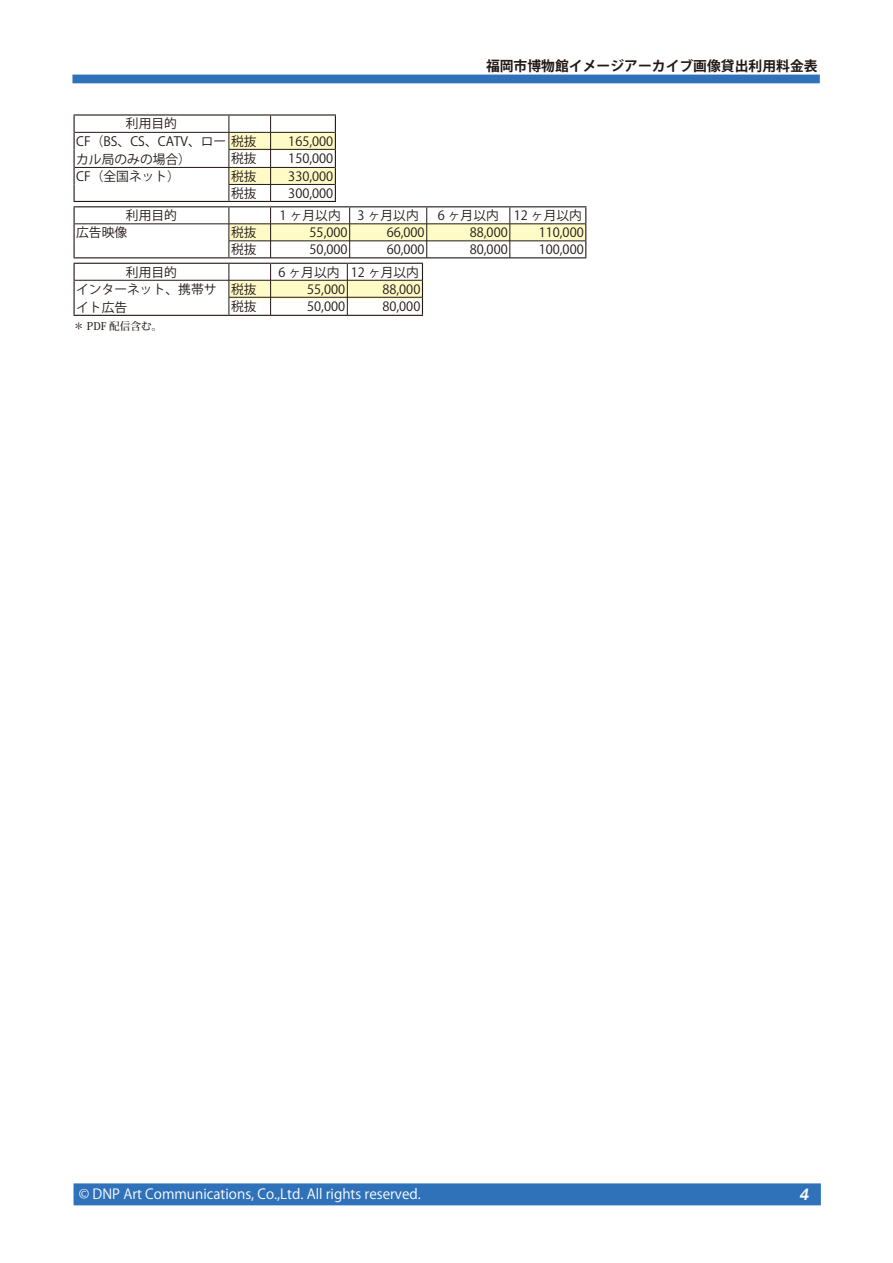
<style>
.page{position:relative;width:893px;height:1263px;background:#fff}
.page>*{position:absolute;margin:0;border:0;box-sizing:border-box;transform-origin:0 0}
.t1{font:italic 500 16.95px "Franklin Gothic";color:#fff}
.t2{font:13.8px "Koz Go Pr 6 N";color:#fff}
.t3{font:700 13.8px "Koz Go Pro";color:#221815}
.t4{font:12.75px/17.7px "Koz Go Pro";color:#221815}
.t5{font:500 10.65px "Koz Min Pr 6 N";color:#221815}
</style>
<div class="page">
<div style="left:74px;top:1183px;width:747px;height:22px;background:#3072ba;border:2px solid #3072ba"></div>
<hr style="left:74px;top:114px;width:155px;height:2px;background:#221815">
<hr style="left:229px;top:114px;width:42px;height:2px;background:#221815">
<hr style="left:271px;top:114px;width:65px;height:2px;background:#221815">
<hr style="left:75px;top:132px;width:154px;height:1px;background:#221815">
<svg style="left:74px;top:116px;width:1px;height:85px"></svg>
<hr style="left:75px;top:167px;width:154px;height:1px;background:#221815">
<hr style="left:74px;top:201px;width:155px;height:1px;background:#221815">
<hr style="left:229px;top:201px;width:42px;height:1px;background:#221815">
<hr style="left:271px;top:201px;width:65px;height:1px;background:#221815">
<svg style="left:229px;top:116px;width:107px;height:85px"></svg>
<div style="left:229px;top:224px;width:357px;height:17px;background:#fffbc7"></div>
<hr style="left:74px;top:206px;width:155px;height:1px;background:#221815">
<hr style="left:229px;top:206px;width:42px;height:1px;background:#221815">
<svg style="left:270px;top:207px;width:1px;height:17px"></svg>
<hr style="left:271px;top:206px;width:79px;height:1px;background:#221815">
<svg style="left:349px;top:207px;width:1px;height:17px"></svg>
<hr style="left:350px;top:206px;width:77px;height:1px;background:#221815">
<svg style="left:426px;top:207px;width:1px;height:17px"></svg>
<hr style="left:427px;top:206px;width:83px;height:1px;background:#221815">
<svg style="left:510px;top:207px;width:1px;height:17px"></svg>
<hr style="left:510px;top:206px;width:76px;height:1px;background:#221815">
<svg style="left:74px;top:207px;width:1px;height:50px"></svg>
<hr style="left:75px;top:224px;width:154px;height:1px;background:#221815">
<hr style="left:229px;top:224px;width:42px;height:1px;background:#221815">
<hr style="left:270px;top:224px;width:1px;height:34px;background:#221815">
<hr style="left:271px;top:224px;width:79px;height:1px;background:#221815">
<hr style="left:349px;top:224px;width:1px;height:34px;background:#221815">
<hr style="left:350px;top:224px;width:77px;height:1px;background:#221815">
<hr style="left:426px;top:224px;width:1px;height:34px;background:#221815">
<hr style="left:427px;top:224px;width:83px;height:1px;background:#221815">
<hr style="left:510px;top:224px;width:1px;height:34px;background:#221815">
<hr style="left:510px;top:224px;width:75px;height:1px;background:#221815">
<hr style="left:74px;top:257px;width:155px;height:1px;background:#221815">
<svg style="left:229px;top:207px;width:1px;height:50px"></svg>
<hr style="left:229px;top:241px;width:42px;height:1px;background:#221815">
<hr style="left:229px;top:257px;width:42px;height:1px;background:#221815">
<hr style="left:271px;top:257px;width:79px;height:1px;background:#221815">
<hr style="left:350px;top:257px;width:77px;height:1px;background:#221815">
<hr style="left:427px;top:257px;width:83px;height:1px;background:#221815">
<hr style="left:510px;top:257px;width:76px;height:1px;background:#221815">
<hr style="left:271px;top:241px;width:79px;height:1px;background:#221815">
<hr style="left:350px;top:241px;width:77px;height:1px;background:#221815">
<hr style="left:427px;top:241px;width:83px;height:1px;background:#221815">
<hr style="left:510px;top:241px;width:75px;height:1px;background:#221815">
<svg style="left:585px;top:207px;width:1px;height:50px"></svg>
<div style="left:229px;top:280px;width:193px;height:18px;background:#fffbc7"></div>
<hr style="left:74px;top:263px;width:155px;height:1px;background:#221815">
<hr style="left:229px;top:263px;width:42px;height:1px;background:#221815">
<svg style="left:270px;top:264px;width:1px;height:16px"></svg>
<hr style="left:271px;top:263px;width:76px;height:1px;background:#221815">
<svg style="left:347px;top:264px;width:1px;height:16px"></svg>
<hr style="left:347px;top:263px;width:76px;height:1px;background:#221815">
<svg style="left:74px;top:264px;width:1px;height:51px"></svg>
<hr style="left:75px;top:280px;width:154px;height:1px;background:#221815">
<hr style="left:229px;top:280px;width:42px;height:1px;background:#221815">
<hr style="left:270px;top:280px;width:1px;height:35px;background:#221815">
<hr style="left:271px;top:280px;width:76px;height:1px;background:#221815">
<hr style="left:347px;top:280px;width:1px;height:35px;background:#221815">
<hr style="left:347px;top:280px;width:75px;height:1px;background:#221815">
<hr style="left:74px;top:315px;width:155px;height:1px;background:#221815">
<svg style="left:229px;top:264px;width:1px;height:51px"></svg>
<hr style="left:229px;top:297px;width:42px;height:1px;background:#221815">
<hr style="left:229px;top:315px;width:42px;height:1px;background:#221815">
<hr style="left:271px;top:315px;width:76px;height:1px;background:#221815">
<hr style="left:347px;top:315px;width:76px;height:1px;background:#221815">
<hr style="left:271px;top:297px;width:76px;height:1px;background:#221815">
<hr style="left:347px;top:297px;width:75px;height:1px;background:#221815">
<svg style="left:422px;top:264px;width:1px;height:51px"></svg>
<div style="left:72px;top:75px;width:748px;height:8px;background:#3072ba"></div>
<p class="t4" style="left:76px;top:115px;width:182px;text-indent:50px">利用目的<br>CF（BS、CS、CATV、ロー税抜カル局のみの場合）</p>
<p class="t4" style="left:288px;top:132px;width:46px">165,000</p>
<p class="t4" style="left:231px;top:149px;width:27px">税抜</p>
<p class="t4" style="left:288px;top:149px;width:46px">150,000</p>
<p class="t4" style="left:231px;top:185px;width:27px">税抜</p>
<p class="t4" style="left:288px;top:185px;width:46px">300,000</p>
<p class="t4" style="left:76px;top:168px;width:105px">CF（全国ネット）</p>
<p class="t4" style="left:231px;top:168px;width:27px">税抜</p>
<p class="t4" style="left:288px;top:168px;width:46px">330,000</p>
<p class="t3" style="left:486px;top:57px;width:333px">福岡市博物館イメージアーカイブ画像貸出利用料金表</p>
<p class="t4" style="left:126px;top:207px;width:53px">利用目的</p>
<p class="t4" style="left:280px;top:207px;width:63px">1 ヶ月以内</p>
<p class="t4" style="left:358px;top:207px;width:63px">3 ヶ月以内</p>
<p class="t4" style="left:438px;top:207px;width:146px">6 ヶ月以内 12 ヶ月以内</p>
<p class="t4" style="left:76px;top:224px;width:53px">広告映像</p>
<p class="t4" style="left:231px;top:224px;width:27px">税抜</p>
<p class="t4" style="left:310px;top:224px;width:39px">55,000</p>
<p class="t4" style="left:387px;top:224px;width:39px">66,000</p>
<p class="t4" style="left:470px;top:224px;width:39px">88,000</p>
<p class="t4" style="left:539px;top:224px;width:46px">110,000</p>
<p class="t4" style="left:231px;top:241px;width:27px">税抜</p>
<p class="t4" style="left:310px;top:241px;width:39px">50,000</p>
<p class="t4" style="left:387px;top:241px;width:39px">60,000</p>
<p class="t4" style="left:470px;top:241px;width:39px">80,000</p>
<p class="t4" style="left:539px;top:241px;width:46px">100,000</p>
<p class="t4" style="left:126px;top:263px;width:53px">利用目的</p>
<p class="t4" style="left:278px;top:263px;width:142px">6 ヶ月以内 12 ヶ月以内</p>
<p class="t4" style="left:76px;top:280px;width:142px;line-height:18.1px">インターネット、携帯サイト広告</p>
<p class="t4" style="left:231px;top:280px;width:27px">税抜</p>
<p class="t4" style="left:307px;top:280px;width:39px">55,000</p>
<p class="t4" style="left:382px;top:280px;width:39px">88,000</p>
<p class="t4" style="left:231px;top:297px;width:27px">税抜</p>
<p class="t4" style="left:307px;top:297px;width:39px">50,000</p>
<p class="t4" style="left:382px;top:297px;width:39px">80,000</p>
<p class="t5" style="left:74px;top:320px;width:90px">＊ PDF 配信含む。</p>
<p class="t2" style="left:79px;top:1186px;width:343px">© DNP Art Communications, Co.,Ltd. All rights reserved.</p>
<h1 class="t1" style="left:799px;top:1183px;width:11px">4</h1>
</div>
